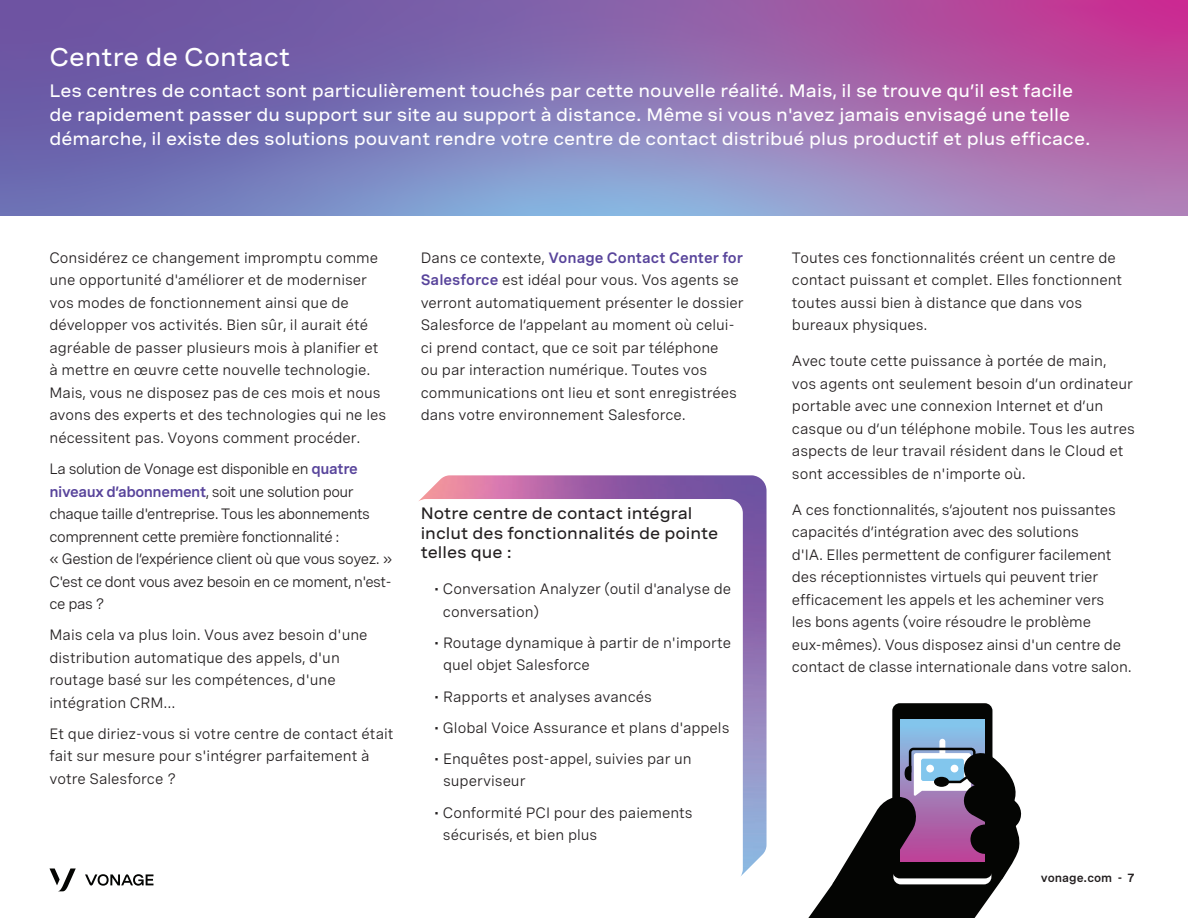
<style>
.page{position:relative;width:1188px;height:918px;background:#fff}
.page>*{position:absolute;margin:0;border:0;box-sizing:border-box;transform-origin:0 0}
.t1{font:500 expanded 25.5px "Spezia";color:#fff}
.t2{font:500 expanded 18px/24px "Spezia";color:#fff}
.t3{font:500 expanded 16.5px/19.8px "Spezia";color:#231f20}
.t4{font:15px/22.5px "Spezia";color:#231f20}
.t5{font:15px/22.5px "Spezia";letter-spacing:-.03em;color:#231f20}
.t6{font:600 12px "Spezia";color:#231f20}
.s1{font-weight:600;color:#58449b}
</style>
<div class="page">
<svg style="left:49px;top:869px;width:27px;height:22px"></svg>
<svg style="left:85px;top:874px;width:68px;height:12px"></svg>
<img style="left:419px;top:475px;width:348px;height:401px">
<svg style="left:0;top:0;width:1188px;height:216px;background:#8d6eb1"></svg>
<div style="left:892px;top:703px;width:100px;height:175px;background:#040503;border-radius:8px"></div>
<div style="left:900px;top:720px;width:85px;height:142px;background:#86c1e9"></div>
<svg style="left:808px;top:739px;width:213px;height:179px"></svg>
<h1 class="t1" style="left:49px;top:38px;width:242px">Centre de Contact</h1>
<p class="t2" style="left:49px;top:77px;width:1043px">Les centres de contact sont particulièrement touchés par cette nouvelle réalité. Mais, il se trouve qu’il est facile de rapidement passer du support sur site au support à distance. Même si vous n'avez jamais envisagé une telle démarche, il existe des solutions pouvant rendre votre centre de contact distribué plus productif et plus efficace.</p>
<p class="t4" style="left:49px;top:245px;width:338px">Considérez ce changement impromptu comme une opportunité d'améliorer et de moderniser vos modes de fonctionnement ainsi que de développer vos activités. Bien sûr, il aurait été agréable de passer plusieurs mois à planifier et à mettre en œuvre cette nouvelle technologie.<br>Mais, vous ne disposez pas de ces mois et nous avons des experts et des technologies qui ne les nécessitent pas. Voyons comment procéder.</p>
<p class="t5" style="left:49px;top:456px;width:344px">La solution de Vonage est disponible en <span class="s1">quatre niveaux d’abonnement</span>, soit une solution pour chaque taille d'entreprise. Tous les abonnements comprennent cette première fonctionnalité :<br>« Gestion de l’expérience client où que vous soyez. » C'est ce dont vous avez besoin en ce moment, n'est&shy;ce pas ?</p>
<p class="t4" style="left:49px;top:623px;width:320px">Mais cela va plus loin. Vous avez besoin d'une distribution automatique des appels, d'un routage basé sur les compétences, d'une intégration CRM...</p>
<p class="t4" style="left:49px;top:721px;width:346px">Et que diriez-vous si votre centre de contact était fait sur mesure pour s'intégrer parfaitement à votre Salesforce ?</p>
<p class="t4" style="left:421px;top:245px;width:325px">Dans ce contexte, <span class="s1">Vonage Contact Center for Salesforce</span> est idéal pour vous. Vos agents se verront automatiquement présenter le dossier Salesforce de l’appelant au moment où celui&shy;ci prend contact, que ce soit par téléphone<br>ou par interaction numérique. Toutes vos communications ont lieu et sont enregistrées dans votre environnement Salesforce.</p>
<p class="t3" style="left:421px;top:502px;width:299px">Notre centre de contact intégral inclut des fonctionnalités de pointe telles que :</p>
<p class="t4" style="left:443px;top:577px;width:290px;text-indent:-9px">• Conversation Analyzer (outil d'analyse de conversation)</p>
<p class="t4" style="left:443px;top:630px;width:290px;text-indent:-9px">• Routage dynamique à partir de n'importe quel objet Salesforce</p>
<p class="t4" style="left:434px;top:684px;width:219px">• Rapports et analyses avancés</p>
<p class="t4" style="left:434px;top:715px;width:297px">• Global Voice Assurance et plans d'appels</p>
<p class="t4" style="left:443px;top:746px;width:250px;text-indent:-9px">• Enquêtes post-appel, suivies par un superviseur</p>
<p class="t4" style="left:443px;top:800px;width:251px;text-indent:-9px">• Conformité PCI pour des paiements sécurisés, et bien plus</p>
<p class="t4" style="left:792px;top:245px;width:332px">Toutes ces fonctionnalités créent un centre de contact puissant et complet. Elles fonctionnent toutes aussi bien à distance que dans vos bureaux physiques.</p>
<p class="t4" style="left:792px;top:349px;width:344px">Avec toute cette puissance à portée de main,<br>vos agents ont seulement besoin d’un ordinateur portable avec une connexion Internet et d’un casque ou d’un téléphone mobile. Tous les autres aspects de leur travail résident dans le Cloud et sont accessibles de n'importe où.</p>
<p class="t4" style="left:792px;top:497px;width:341px">A ces fonctionnalités, s’ajoutent nos puissantes capacités d’intégration avec des solutions<br>d'IA. Elles permettent de configurer facilement des réceptionnistes virtuels qui peuvent trier efficacement les appels et les acheminer vers<br>les bons agents (voire résoudre le problème eux-mêmes). Vous disposez ainsi d'un centre de contact de classe internationale dans votre salon.</p>
<p class="t6" style="left:1041px;top:868px;width:95px">vonage.com - 7</p>
</div>
